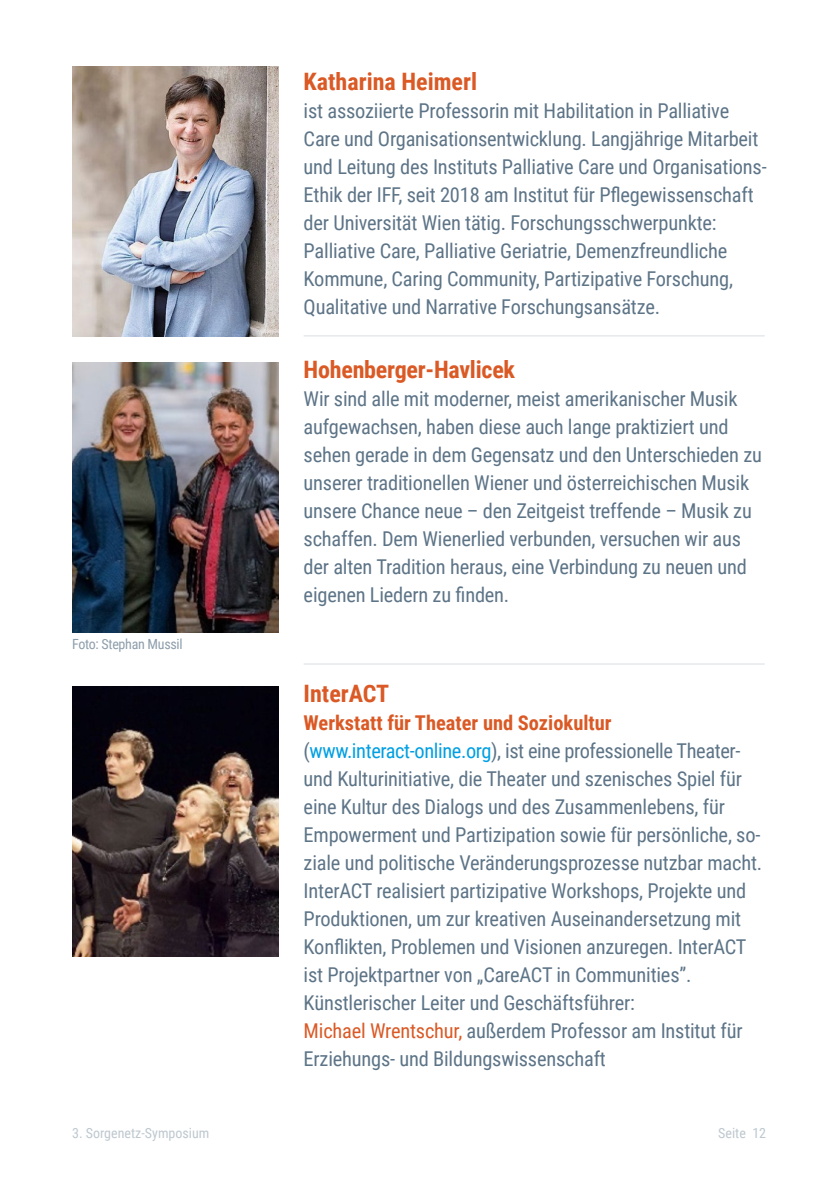
<style>
.page{position:relative;width:840px;height:1191px;background:#fff}
.page>*{position:absolute;margin:0;border:0;box-sizing:border-box;transform-origin:0 0}
.t1{font:700 24px "Roboto Condensed";letter-spacing:-.005em;color:#da5925}
.t2{font:20.4px/28px "Roboto Condensed";letter-spacing:-.01em;color:#5d7487}
.t3{font:14px "Roboto Condensed";color:#bec8cf}
.t4{font:14px "Roboto Condensed";letter-spacing:-.02em;color:#8d9eab}
.s1{font-weight:700;color:#da5925}
.s2{color:#009fe3}
.s3{color:#da5925}
</style>
<div class="page">
<img style="left:72px;top:363px;width:206px;height:270px">
<hr style="left:303px;top:335px;width:461px;height:1px;background:#dfe3e7">
<hr style="left:303px;top:663px;width:461px;height:1px;background:#dfe3e7">
<img style="left:72px;top:686px;width:206px;height:270px">
<img style="left:72px;top:67px;width:206px;height:269px">
<p class="t1" style="left:303px;top:65px;width:175px">Katharina Heimerl</p>
<p class="t2" style="left:303px;top:96px;width:464px">ist assoziierte Professorin mit Habilitation in Palliative Care und Organisationsentwicklung. Langjährige Mitarbeit und Leitung des Instituts Palliative Care und Organisations-Ethik der IFF, seit 2018 am Institut für Pflegewissenschaft der Universität Wien tätig. Forschungsschwerpunkte:<br>Palliative Care, Palliative Geriatrie, Demenzfreundliche Kommune, Caring Community, Partizipative Forschung, Qualitative und Narrative Forschungsansätze.</p>
<p class="t4" style="left:72px;top:634px;width:112px">Foto: Stephan Mussil</p>
<p class="t1" style="left:303px;top:353px;width:213px">Hohenberger-Havlicek</p>
<p class="t2" style="left:303px;top:384px;width:459px">Wir sind alle mit moderner, meist amerikanischer Musik aufgewachsen, haben diese auch lange praktiziert und sehen gerade in dem Gegensatz und den Unterschieden zu unserer traditionellen Wiener und österreichischen Musik unsere Chance neue – den Zeitgeist treffende – Musik zu schaffen. Dem Wienerlied verbunden, versuchen wir aus der alten Tradition heraus, eine Verbindung zu neuen und eigenen Liedern zu finden.</p>
<p class="t1" style="left:303px;top:677px;width:87px">InterACT</p>
<p class="t2" style="left:303px;top:708px;width:460px"><span class="s1">Werkstatt für Theater und Soziokultur </span>(<span class="s2">www.interact-online.org</span>), ist eine professionelle Theater&shy;und Kulturinitiative, die Theater und szenisches Spiel für eine Kultur des Dialogs und des Zusammenlebens, für Empowerment und Partizipation sowie für persönliche, so&shy;ziale und politische Veränderungsprozesse nutzbar macht.<br>InterACT realisiert partizipative Workshops, Projekte und Produktionen, um zur kreativen Auseinandersetzung mit Konflikten, Problemen und Visionen anzuregen. InterACT ist Projektpartner von „CareACT in Communities”.<br>Künstlerischer Leiter und Geschäftsführer:<br><span class="s3">Michael Wrentschur,</span> außerdem Professor am Institut für Erziehungs- und Bildungswissenschaft</p>
<p class="t3" style="left:72px;top:1123px;width:139px">3. Sorgenetz-Symposium</p>
<p class="t3" style="left:717px;top:1123px;width:49px">Seite 12</p>
</div>
